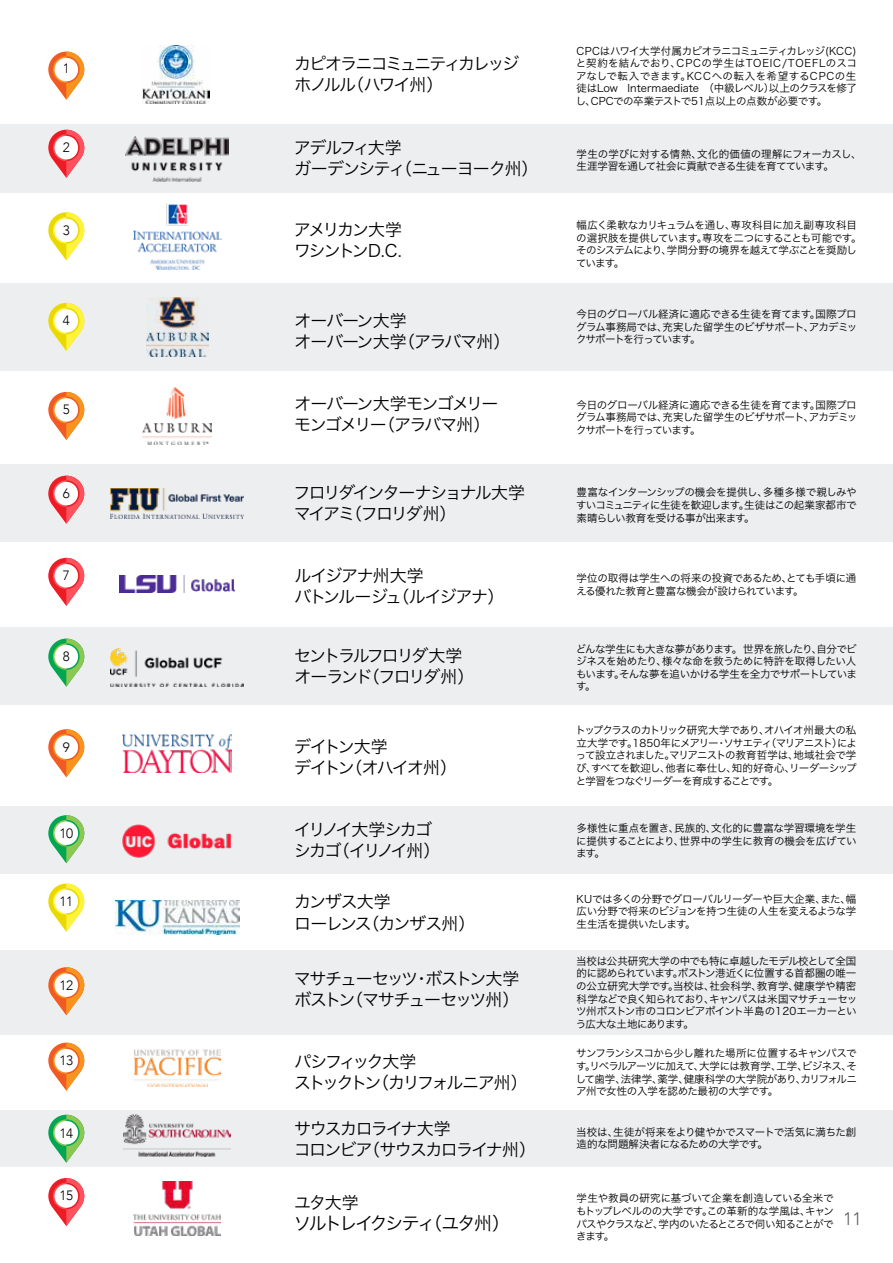
<style>
.page{position:relative;width:893px;height:1263px;background:#fff}
.page>*{position:absolute;margin:0;border:0;box-sizing:border-box;transform-origin:0 0}
.t1{font:18px "Hira Kaku Pro W3";letter-spacing:-.135em;color:#000}
.t2{font:300 18px "Avenir";color:#5c5b5f}
.t3{font:16.95px/21.1px "Hira Kaku Pro W3";letter-spacing:-.1em;color:#000}
.t4{font:16.95px/21.1px "Hira Kaku Pro W3";letter-spacing:-.12em;color:#000}
.t5{font:16.95px/21.1px "Hira Kaku Pro W3";letter-spacing:-.06em;color:#000}
.t6{font:16.95px/21.1px "Hira Kaku Pro W3";letter-spacing:-.125em;color:#000}
.t7{font:16.95px/21.1px "Hira Kaku Pro W3";letter-spacing:-.14em;color:#000}
.t8{font:16.95px/21.1px "Hira Kaku Pro W3";letter-spacing:-.08em;color:#000}
.t9{font:16.95px/21.1px "Hira Kaku Pro W3";letter-spacing:-.075em;color:#000}
.t10{font:300 13.5px "Avenir";letter-spacing:-.035em;color:#000}
.t11{font:10.5px/12.6px "Hira Kaku Pro W3";letter-spacing:-.045em;color:#000;text-align:justify}
</style>
<div class="page">
<div style="left:0;top:1110px;width:893px;height:57px;background:#edeef0"></div>
<div style="left:0;top:950px;width:893px;height:84px;background:#edeef0"></div>
<div style="left:0;top:806px;width:893px;height:67px;background:#edeef0"></div>
<div style="left:0;top:627px;width:893px;height:78px;background:#edeef0"></div>
<div style="left:0;top:464px;width:893px;height:78px;background:#edeef0"></div>
<div style="left:0;top:283px;width:893px;height:88px;background:#edeef0"></div>
<div style="left:0;top:124px;width:893px;height:69px;background:#edeef0"></div>
<img style="left:143px;top:45px;width:67px;height:58px">
<svg style="left:48px;top:52px;width:36px;height:48px"></svg>
<div style="left:55px;top:58px;width:23px;height:23px;background:#fff;border-radius:50%"></div>
<svg style="left:48px;top:212px;width:36px;height:48px"></svg>
<div style="left:55px;top:219px;width:23px;height:23px;background:#fff;border-radius:50%"></div>
<svg style="left:48px;top:130px;width:36px;height:48px"></svg>
<div style="left:55px;top:136px;width:23px;height:23px;background:#fff;border-radius:50%"></div>
<img style="left:126px;top:136px;width:103px;height:45px">
<img style="left:133px;top:203px;width:88px;height:66px">
<svg style="left:48px;top:303px;width:36px;height:48px"></svg>
<div style="left:55px;top:309px;width:23px;height:24px;background:#fff;border-radius:50%"></div>
<img style="left:146px;top:297px;width:62px;height:59px">
<svg style="left:48px;top:392px;width:36px;height:48px"></svg>
<div style="left:55px;top:398px;width:23px;height:24px;background:#fff;border-radius:50%"></div>
<img style="left:142px;top:388px;width:70px;height:56px">
<img style="left:111px;top:488px;width:133px;height:31px">
<img style="left:120px;top:575px;width:114px;height:17px">
<img style="left:111px;top:648px;width:133px;height:39px">
<img style="left:123px;top:734px;width:108px;height:38px">
<svg style="left:48px;top:815px;width:36px;height:48px"></svg>
<div style="left:55px;top:821px;width:23px;height:24px;background:#fff;border-radius:50%"></div>
<img style="left:122px;top:824px;width:109px;height:34px">
<img style="left:115px;top:901px;width:124px;height:34px">
<img style="left:134px;top:1049px;width:86px;height:37px">
<img style="left:124px;top:1114px;width:107px;height:43px">
<svg style="left:48px;top:1178px;width:36px;height:48px"></svg>
<div style="left:55px;top:1184px;width:23px;height:24px;background:#fff;border-radius:50%"></div>
<img style="left:134px;top:1181px;width:87px;height:54px">
<svg style="left:48px;top:476px;width:36px;height:48px"></svg>
<div style="left:55px;top:482px;width:23px;height:23px;background:#fff;border-radius:50%"></div>
<svg style="left:48px;top:558px;width:36px;height:48px"></svg>
<div style="left:55px;top:564px;width:23px;height:23px;background:#fff;border-radius:50%"></div>
<svg style="left:48px;top:639px;width:36px;height:48px"></svg>
<div style="left:55px;top:645px;width:23px;height:23px;background:#fff;border-radius:50%"></div>
<svg style="left:48px;top:729px;width:36px;height:48px"></svg>
<div style="left:55px;top:735px;width:23px;height:24px;background:#fff;border-radius:50%"></div>
<svg style="left:48px;top:883px;width:36px;height:49px"></svg>
<div style="left:55px;top:890px;width:23px;height:23px;background:#fff;border-radius:50%"></div>
<svg style="left:48px;top:967px;width:36px;height:48px"></svg>
<div style="left:55px;top:973px;width:23px;height:24px;background:#fff;border-radius:50%"></div>
<svg style="left:48px;top:1043px;width:36px;height:48px"></svg>
<div style="left:55px;top:1049px;width:23px;height:23px;background:#fff;border-radius:50%"></div>
<svg style="left:48px;top:1115px;width:36px;height:48px"></svg>
<div style="left:55px;top:1121px;width:23px;height:23px;background:#fff;border-radius:50%"></div>
<p class="t10" style="left:63px;top:61px;width:9px">1</p>
<p class="t10" style="left:63px;top:139px;width:9px">2</p>
<p class="t10" style="left:63px;top:222px;width:9px">3</p>
<p class="t10" style="left:63px;top:312px;width:9px">4</p>
<p class="t10" style="left:63px;top:401px;width:9px">5</p>
<p class="t10" style="left:63px;top:485px;width:9px">6</p>
<p class="t10" style="left:63px;top:567px;width:9px">7</p>
<p class="t10" style="left:63px;top:648px;width:9px">8</p>
<p class="t10" style="left:63px;top:739px;width:9px">9</p>
<p class="t10" style="left:60px;top:826px;width:15px">10</p>
<p class="t10" style="left:60px;top:893px;width:15px">11</p>
<p class="t10" style="left:60px;top:977px;width:15px">12</p>
<p class="t10" style="left:60px;top:1052px;width:15px">13</p>
<p class="t10" style="left:60px;top:1125px;width:15px">14</p>
<p class="t10" style="left:60px;top:1187px;width:15px">15</p>
<h2 class="t4" style="left:294px;top:51px;width:226px">カピオラニコミュニティカレッジホノルル（ハワイ州）</h2>
<h2 class="t8" style="left:294px;top:136px;width:246px">アデルフィ大学<br>ガーデンシティ（ニューヨーク州）</h2>
<h2 class="t6" style="left:294px;top:217px;width:110px">アメリカン大学ワシントンD.C.</h2>
<h2 class="t5" style="left:294px;top:308px;width:217px">オーバーン大学<br>オーバーン大学（アラバマ州）</h2>
<h2 class="t3" style="left:294px;top:392px;width:206px">オーバーン大学モンゴメリーモンゴメリー（アラバマ州）</h2>
<h2 class="t4" style="left:294px;top:481px;width:233px">フロリダインターナショナル大学マイアミ（フロリダ州）</h2>
<h2 class="t5" style="left:294px;top:564px;width:211px">ルイジアナ州大学<br>バトンルージュ（ルイジアナ）</h2>
<h2 class="t6" style="left:294px;top:644px;width:182px">セントラルフロリダ大学オーランド（フロリダ州）</h2>
<h2 class="t3" style="left:294px;top:734px;width:164px">デイトン大学<br>デイトン（オハイオ州）</h2>
<h2 class="t3" style="left:294px;top:818px;width:148px">イリノイ大学シカゴシカゴ（イリノイ州）</h2>
<h2 class="t9" style="left:294px;top:890px;width:183px">カンザス大学<br>ローレンス（カンザス州）</h2>
<h2 class="t3" style="left:294px;top:967px;width:227px">マサチューセッツ・ボストン大学ボストン（マサチューセッツ州）</h2>
<h2 class="t7" style="left:294px;top:1050px;width:235px">パシフィック大学<br>ストックトン（カリフォルニア州）</h2>
<h2 class="t3" style="left:294px;top:1117px;width:244px">サウスカロライナ大学<br>コロンビア（サウスカロライナ州）</h2>
<h2 class="t3" style="left:294px;top:1190px;width:66px">ユタ大学</h2>
<h1 class="t1" style="left:294px;top:1207px;width:218px">ソルトレイクシティ（ユタ州）</h1>
<p class="t11" style="left:576px;top:44px;width:283px">CPCはハワイ大学付属カピオラニコミュニティカレッジ(KCC)と契約を結んでおり、CPCの学生はTOEIC/TOEFLのスコアなしで転入できます。KCCへの転入を希望するCPCの生徒はLow Intermaediate （中級レベル）以上のクラスを修了し、CPCでの卒業テストで51点以上の点数が必要です。</p>
<p class="t11" style="left:577px;top:147px;width:287px">学生の学びに対する情熱、文化的価値の理解にフォーカスし、生涯学習を通して社会に貢献できる生徒を育てています。</p>
<p class="t11" style="left:576px;top:218px;width:287px;text-align:left">幅広く柔軟なカリキュラムを通し、専攻科目に加え副専攻科目の選択肢を提供しています。専攻を二つにすることも可能です。そのシステムにより、学問分野の境界を越えて学ぶことを奨励しています。</p>
<p class="t11" style="left:576px;top:307px;width:283px">今日のグローバル経済に適応できる生徒を育てます。国際プログラム事務局では、充実した留学生のビザサポート、アカデミックサポートを行っています。</p>
<p class="t11" style="left:576px;top:397px;width:283px">今日のグローバル経済に適応できる生徒を育てます。国際プログラム事務局では、充実した留学生のビザサポート、アカデミックサポートを行っています。</p>
<p class="t11" style="left:576px;top:485px;width:282px">豊富なインターンシップの機会を提供し、多種多様で親しみやすいコミュニティに生徒を歓迎します。生徒はこの起業家都市で素晴らしい教育を受ける事が出来ます。</p>
<p class="t11" style="left:576px;top:571px;width:282px">学位の取得は学生への将来の投資であるため、とても手頃に通える優れた教育と豊富な機会が設けられています。</p>
<p class="t11" style="left:576px;top:642px;width:283px">どんな学生にも大きな夢があります。 世界を旅したり、自分でビジネスを始めたり、様々な命を救うために特許を取得したい人もいます。そんな夢を追いかける学生を全力でサポートしています。</p>
<p class="t11" style="left:575px;top:723px;width:283px">トップクラスのカトリック研究大学であり、オハイオ州最大の私立大学です。1850年にメアリー・ソサエティ（マリアニスト）によって設立されました。マリアニストの教育哲学は、地域社会で学び、すべてを歓迎し、他者に奉仕し、知的好奇心、リーダーシップと学習をつなぐリーダーを育成することです。</p>
<p class="t11" style="left:576px;top:821px;width:282px">多様性に重点を置き、民族的、文化的に豊富な学習環境を学生に提供することにより、世界中の学生に教育の機会を広げています。</p>
<p class="t11" style="left:577px;top:892px;width:281px">KUでは多くの分野でグローバルリーダーや巨大企業、また、幅広い分野で将来のビジョンを持つ生徒の人生を変えるような学生生活を提供いたします。</p>
<p class="t11" style="left:576px;top:954px;width:283px">当校は公共研究大学の中でも特に卓越したモデル校として全国的に認められています。ボストン港近くに位置する首都圏の唯一の公立研究大学です。当校は、社会科学、教育学、健康学や精密科学などで良く知られており、キャンパスは米国マサチューセッツ州ボストン市のコロンビアポイント半島の120エーカーという広大な土地にあります。</p>
<p class="t11" style="left:576px;top:1046px;width:283px">サンフランシスコから少し離れた場所に位置するキャンパスです。リベラルアーツに加えて、大学には教育学、工学、ビジネス、そして歯学、法律学、薬学、健康科学の大学院があり、カリフォルニア州で女性の入学を認めた最初の大学です。</p>
<p class="t11" style="left:576px;top:1125px;width:282px">当校は、生徒が将来をより健やかでスマートで活気に満ちた創造的な問題解決者になるための大学です。</p>
<p class="t11" style="left:576px;top:1191px;width:259px">学生や教員の研究に基づいて企業を創造している全米でもトップレベルのの大学です。この革新的な学風は、キャンパスやクラスなど、学内のいたるところで伺い知ることができます。</p>
<h1 class="t2" style="left:843px;top:1208px;width:20px">11</h1>
</div>
